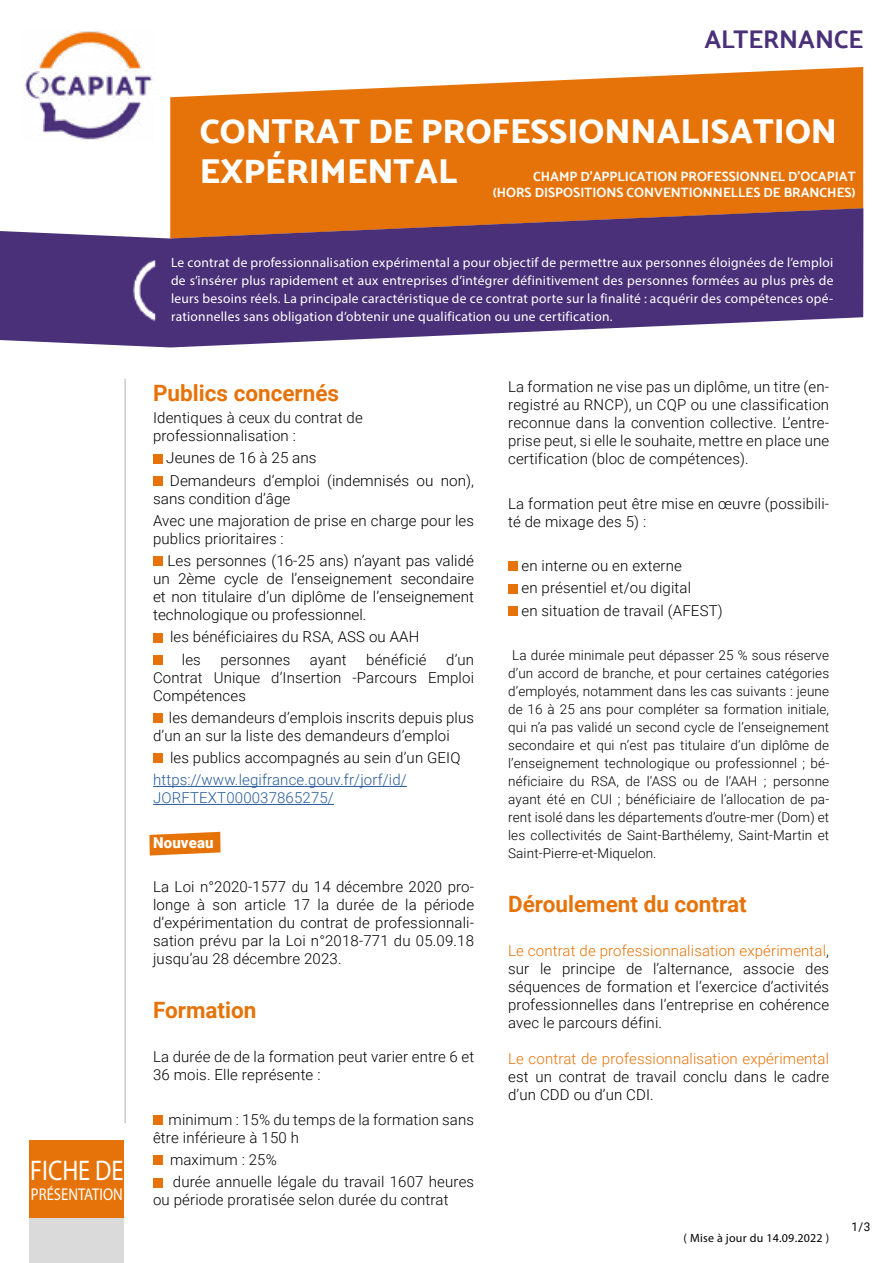
<style>
.page{position:relative;width:893px;height:1263px;background:#fff}
.page>*{position:absolute;margin:0;border:0;box-sizing:border-box;transform-origin:0 0}
.t1{font:34.5px/39.3px "Mosk Extra Bold 800";color:#fff}
.t2{font:28.5px "Myriad Pro";color:#fff;scale:.86 1}
.t3{font:25.5px "Mosk Bold 700";color:#4a3078}
.t4{font:700 22.5px "Roboto";color:#e67309}
.t5{font:17.1px "Myriad Pro";color:#fff;scale:.86 1}
.t6{font:300 15px/18px "Roboto";letter-spacing:.01em;color:#000}
.t7{font:300 15px/18px "Roboto";letter-spacing:.01em;color:#275b9b}
.t8{font:300 15px "Roboto";letter-spacing:.01em;color:#e67309}
.t9{font:900 15px "Roboto";letter-spacing:.01em;color:#fff}
.t10{font:300 13.5px/18px "Roboto";letter-spacing:.01em;color:#000;text-align:justify}
.t11{font:13.5px/18px "Myriad Pro";letter-spacing:.02em;color:#fff;text-align:justify}
.t12{font:13.5px/16.2px "Mosk Bold 700";color:#fff;text-align:right}
.t13{font:12px "Myriad Pro";letter-spacing:.02em;color:#000}
.t14{font:12px "Roboto";color:#000}
.s1{color:#e67309}
</style>
<div class="page">
<svg style="left:149px;top:832px;width:72px;height:23px;background:#e88326"></svg>
<div style="left:30px;top:1141px;width:94px;height:122px;background:#dadada"></div>
<div style="left:30px;top:1141px;width:94px;height:77px;background:#e67309"></div>
<img style="left:25px;top:31px;width:127px;height:109px">
<svg style="left:170px;top:67px;width:693px;height:141px;background:#e88223"></svg>
<svg style="left:0;top:208px;width:863px;height:139px;background:#6f507f"></svg>
<hr style="left:153px;top:786px;width:254px;height:1px;background:#275b9b">
<hr style="left:153px;top:804px;width:181px;height:1px;background:#275b9b">
<div style="left:153px;top:454px;width:9px;height:9px;background:#e67309"></div>
<div style="left:153px;top:476px;width:9px;height:9px;background:#e67309"></div>
<div style="left:153px;top:557px;width:9px;height:9px;background:#e67309"></div>
<div style="left:153px;top:633px;width:9px;height:9px;background:#e67309"></div>
<div style="left:153px;top:655px;width:9px;height:9px;background:#e67309"></div>
<div style="left:153px;top:713px;width:9px;height:10px;background:#e67309"></div>
<div style="left:153px;top:754px;width:9px;height:9px;background:#e67309"></div>
<div style="left:153px;top:1115px;width:9px;height:10px;background:#e67309"></div>
<div style="left:153px;top:1156px;width:9px;height:9px;background:#e67309"></div>
<div style="left:153px;top:1178px;width:9px;height:9px;background:#e67309"></div>
<img style="left:131px;top:261px;width:25px;height:60px">
<hr style="left:125px;top:378px;width:1px;height:745px;background:#b3b2b2">
<div style="left:508px;top:562px;width:9px;height:9px;background:#e67309"></div>
<div style="left:508px;top:584px;width:9px;height:9px;background:#e67309"></div>
<div style="left:508px;top:606px;width:9px;height:10px;background:#e67309"></div>
<h2 class="t2" style="left:30px;top:1153px;width:110px">FICHE DE</h2>
<p class="t5" style="left:31px;top:1184px;width:108px">PRÉSENTATION</p>
<h3 class="t3" style="left:704px;top:24px;width:160px">ALTERNANCE</h3>
<h1 class="t1" style="left:200px;top:111px;width:639px">CONTRAT DE PROFESSIONNALISATION<br>EXPÉRIMENTAL</h1>
<p class="t12" style="left:493px;top:168px;width:365px">CHAMP D’APPLICATION PROFESSIONNEL D’OCAPIAT (HORS DISPOSITIONS CONVENTIONNELLES DE BRANCHES)</p>
<p class="t11" style="left:171px;top:254px;width:664px">Le contrat de professionnalisation expérimental a pour objectif de permettre aux personnes éloignées de l’emploi de s’insérer plus rapidement et aux entreprises d’intégrer définitivement des personnes formées au plus près de leurs besoins réels. La principale caractéristique de ce contrat porte sur la finalité : acquérir des compétences opé&shy;rationnelles sans obligation d’obtenir une qualification ou une certification.</p>
<h3 class="t4" style="left:153px;top:377px;width:188px">Publics concernés</h3>
<p class="t6" style="left:153px;top:408px;width:211px">Identiques à ceux du contrat de professionnalisation :</p>
<p class="t6" style="left:166px;top:446px;width:309px;line-height:22.2px">Jeunes de 16 à 25 ans<br>Demandeurs d’emploi (indemnisés ou non),</p>
<p class="t6" style="left:153px;top:486px;width:323px;line-height:22.2px">sans condition d’âge<br>Avec une majoration de prise en charge pour les</p>
<p class="t6" style="left:168px;top:527px;width:308px;line-height:22.2px;text-indent:-14px">publics prioritaires :<br>Les personnes (16-25 ans) n’ayant pas validé</p>
<p class="t6" style="left:153px;top:569px;width:323px;text-align:justify">un 2ème cycle de l’enseignement secondaire et non titulaire d’un diplôme de l’enseignement technologique ou professionnel.</p>
<p class="t6" style="left:182px;top:625px;width:239px;line-height:22.2px;text-indent:-12px">les bénéficiaires du RSA, ASS ou AAH les</p>
<p class="t6" style="left:220px;top:650px;width:72px">personnes</p>
<p class="t6" style="left:310px;top:650px;width:38px">ayant</p>
<p class="t6" style="left:366px;top:650px;width:62px">bénéficié</p>
<p class="t6" style="left:153px;top:650px;width:323px;text-align:justify;text-indent:293px">d’un Contrat Unique d’Insertion -Parcours Emploi Compétences</p>
<p class="t6" style="left:153px;top:708px;width:322px;text-indent:16px">les demandeurs d’emplois inscrits depuis plus d’un an sur la liste des demandeurs d’emploi</p>
<p class="t6" style="left:170px;top:748px;width:292px">les publics accompagnés au sein d’un GEIQ</p>
<p class="t7" style="left:153px;top:770px;width:255px">https://www.legifrance.gouv.fr/jorf/id/<br>JORFTEXT000037865275/</p>
<p class="t9" style="left:153px;top:832px;width:62px">Nouveau</p>
<p class="t6" style="left:153px;top:877px;width:323px;text-align:justify">La Loi n°2020-1577 du 14 décembre 2020 pro&shy;longe à son article 17 la durée de la période d’expérimentation du contrat de professionnali&shy;sation prévu par la Loi n°2018-771 du 05.09.18 jusqu’au 28 décembre 2023.</p>
<h3 class="t4" style="left:153px;top:994px;width:105px">Formation</h3>
<p class="t6" style="left:153px;top:1047px;width:323px">La durée de de la formation peut varier entre 6 et<br>36 mois. Elle représente :</p>
<p class="t6" style="left:153px;top:1110px;width:322px;text-indent:15px">minimum : 15% du temps de la formation sans être inférieure à 150 h</p>
<p class="t6" style="left:170px;top:1148px;width:306px;line-height:22.2px">maximum : 25%<br>durée annuelle légale du travail 1607 heures</p>
<p class="t6" style="left:153px;top:1190px;width:297px">ou période proratisée selon durée du contrat</p>
<p class="t6" style="left:508px;top:377px;width:323px;text-align:justify">La formation ne vise pas un diplôme, un titre (en&shy;registré au RNCP), un CQP ou une classification reconnue dans la convention collective. L’entre&shy;prise peut, si elle le souhaite, mettre en place une certification (bloc de compétences).</p>
<p class="t6" style="left:508px;top:494px;width:322px">La formation peut être mise en œuvre (possibili&shy;té de mixage des 5) :</p>
<p class="t6" style="left:521px;top:554px;width:203px;line-height:22.2px">en interne ou en externe<br>en présentiel et/ou digital<br>en situation de travail (AFEST)</p>
<p class="t10" style="left:508px;top:646px;width:323px">La durée minimale peut dépasser 25 % sous réserve d’un accord de branche, et pour certaines catégories d’employés, notamment dans les cas suivants : jeune de 16 à 25 ans pour compléter sa formation initiale, qui n’a pas validé un second cycle de l’enseignement secondaire et qui n’est pas titulaire d’un diplôme de l’enseignement technologique ou professionnel ; bé&shy;néficiaire du RSA, de l’ASS ou de l’AAH ; personne ayant été en CUI ; bénéficiaire de l’allocation de pa&shy;rent isolé dans les départements d’outre-mer (Dom) et les collectivités de Saint-Barthélemy, Saint-Martin et Saint-Pierre-et-Miquelon.</p>
<h3 class="t4" style="left:508px;top:888px;width:240px">Déroulement du contrat</h3>
<p class="t6" style="left:508px;top:941px;width:323px;text-align:justify"><span class="s1">Le contrat de professionnalisation expérimental</span>, sur le principe de l’alternance, associe des séquences de formation et l’exercice d’activités professionnelles dans l’entreprise en cohérence avec le parcours défini.</p>
<p class="t8" style="left:508px;top:1048px;width:322px">Le contrat de professionnalisation expérimental</p>
<p class="t6" style="left:508px;top:1067px;width:322px">est un contrat de travail conclu dans le cadre d’un CDD ou d’un CDI.</p>
<p class="t13" style="left:684px;top:1231px;width:147px">( Mise à jour du 14.09.2022 )</p>
<p class="t14" style="left:851px;top:1219px;width:20px">1/3</p>
</div>
